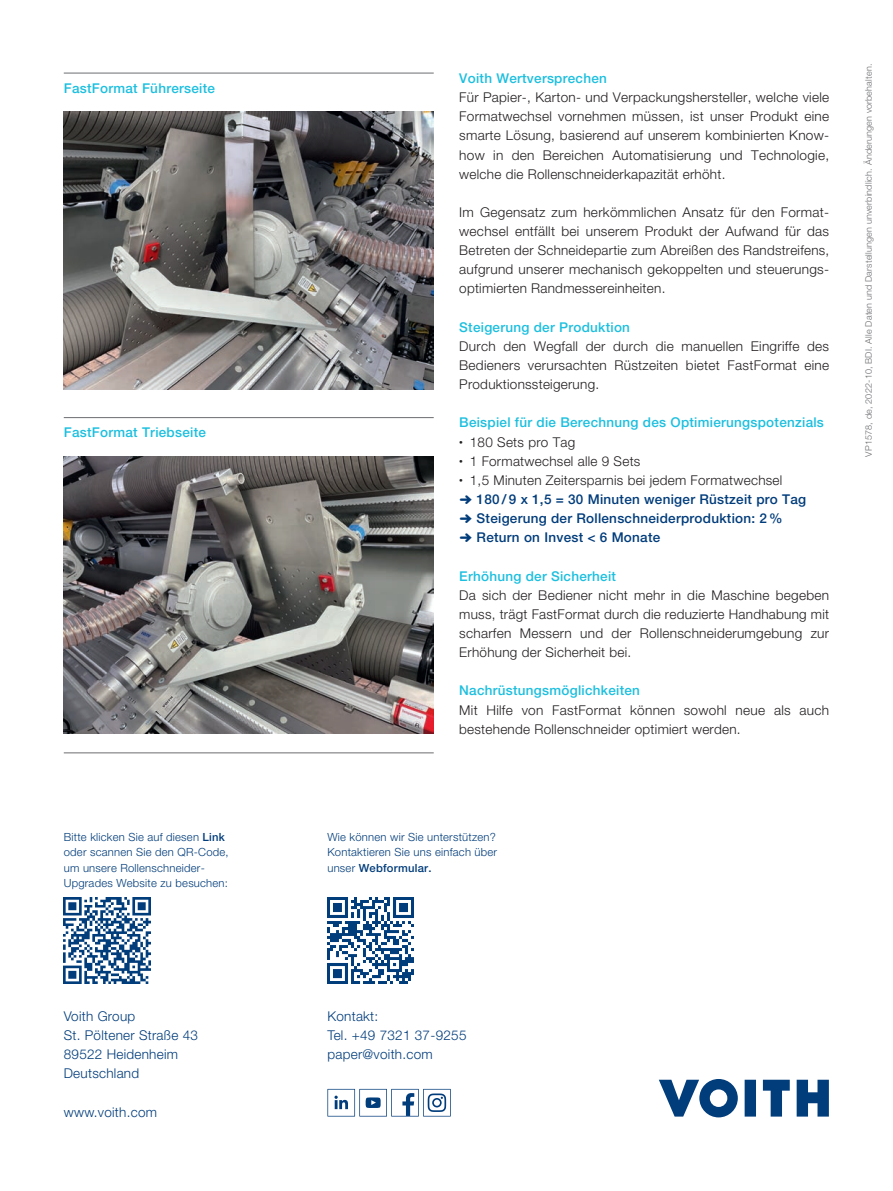
<style>
.page{position:relative;width:893px;height:1191px;background:#fff}
.page>*{position:absolute;margin:0;border:0;box-sizing:border-box;transform-origin:0 0}
.t1{font:300 13.5px/19.2px "Helvetica Neue LT Pro";letter-spacing:.02em;color:#231f20;text-align:justify}
.t2{font:500 13.5px "Helvetica Neue LT Pro";letter-spacing:.02em;color:#1cbfdf}
.t3{font:500 13.5px/19.2px "Helvetica Neue LT Pro";letter-spacing:.02em;color:#013c7b}
.t4{font:300 13.5px/19.2px "Helvetica Neue LT Pro";letter-spacing:.02em;color:#013c7b}
.t5{font:300 11.25px/15.3px "Helvetica Neue LT Pro";letter-spacing:.02em;color:#013c7b}
.t6{font:300 9px "Helvetica Neue LT Pro";letter-spacing:.02em;color:#6c6d70}
.s1{font-size:7.5px}
.s2{font-weight:300;font-size:7.5px;color:#231f20}
.s3{font-weight:300;color:#231f20}
.s4{font-family:"Voith Global";font-weight:300}
.s5{font-weight:500}
</style>
<div class="page">
<svg style="left:327px;top:1089px;width:124px;height:27px"></svg>
<img style="left:64px;top:897px;width:86px;height:86px">
<img style="left:327px;top:897px;width:86px;height:86px">
<hr style="left:64px;top:417px;width:370px;height:1px;background:#6c6d70">
<hr style="left:64px;top:73px;width:370px;height:1px;background:#6c6d70">
<img style="left:64px;top:112px;width:370px;height:277px">
<img style="left:64px;top:456px;width:370px;height:277px">
<hr style="left:64px;top:752px;width:370px;height:1px;background:#6c6d70">
<svg style="left:659px;top:1079px;width:79px;height:38px"></svg>
<svg style="left:745px;top:1079px;width:11px;height:37px"></svg>
<svg style="left:763px;top:1079px;width:27px;height:37px"></svg>
<svg style="left:797px;top:1079px;width:32px;height:37px"></svg>
<p class="t2" style="left:64px;top:80px;width:153px">FastFormat Führerseite</p>
<p class="t2" style="left:64px;top:424px;width:144px">FastFormat Triebseite</p>
<p class="t2" style="left:459px;top:70px;width:149px">Voith Wertversprechen</p>
<p class="t1" style="left:459px;top:87px;width:371px">Für Papier-, Karton- und Verpackungshersteller, welche viele Formatwechsel vornehmen müssen, ist unser Produkt eine smarte Lösung, basierend auf unserem kombinierten Know&shy;how in den Bereichen Automatisierung und Technologie, welche die Rollenschneiderkapazität erhöht.</p>
<p class="t1" style="left:459px;top:202px;width:371px">Im Gegensatz zum herkömmlichen Ansatz für den Format&shy;wechsel entfällt bei unserem Produkt der Aufwand für das Betreten der Schneidepartie zum Abreißen des Randstreifens, aufgrund unserer mechanisch gekoppelten und steuerungs&shy;optimierten Randmessereinheiten.</p>
<p class="t2" style="left:459px;top:319px;width:172px">Steigerung der Produktion</p>
<p class="t1" style="left:459px;top:336px;width:371px">Durch den Wegfall der durch die manuellen Eingriffe des Bedieners verursachten Rüstzeiten bietet FastFormat eine Produktionssteigerung.</p>
<p class="t2" style="left:459px;top:414px;width:366px">Beispiel für die Berechnung des Optimierungspotenzials</p>
<p class="t1" style="left:459px;top:432px;width:117px"><span class="s1">•</span> 180 Sets pro Tag</p>
<p class="t1" style="left:459px;top:451px;width:183px"><span class="s1">•</span> 1 Formatwechsel alle 9 Sets</p>
<p class="t3" style="left:459px;top:470px;width:348px"><span class="s2">•</span> <span class="s3">1,5 Minuten Zeitersparnis bei jedem Formatwechsel<br></span><span class="s4">➜</span> 180 / 9 x 1,5 = 30 Minuten weniger Rüstzeit pro Tag <span class="s4">➜</span> Steigerung der Rollenschneiderproduktion: 2%<br><span class="s4">➜</span> Return on Invest &lt; 6 Monate</p>
<p class="t2" style="left:459px;top:568px;width:158px">Erhöhung der Sicherheit</p>
<p class="t1" style="left:459px;top:585px;width:371px">Da sich der Bediener nicht mehr in die Maschine begeben muss, trägt FastFormat durch die reduzierte Handhabung mit scharfen Messern und der Rollenschneiderumgebung zur Erhöhung der Sicherheit bei.</p>
<p class="t2" style="left:459px;top:682px;width:182px">Nachrüstungsmöglichkeiten</p>
<p class="t1" style="left:459px;top:700px;width:371px">Mit Hilfe von FastFormat können sowohl neue als auch bestehende Rollenschneider optimiert werden.</p>
<p class="t6" style="left:863px;top:457px;width:394px;rotate:-90deg">VP1578, de, 2022-10, BDI. Alle Daten und Darstellungen unverbindlich. Änderungen vorbehalten.</p>
<p class="t5" style="left:64px;top:829px;width:166px">Bitte klicken Sie auf diesen <span class="s5">Link </span>oder scannen Sie den QR-Code, um unsere Rollenschneider-<br>Upgrades Website zu besuchen:</p>
<p class="t5" style="left:327px;top:829px;width:171px;text-align:justify">Wie können wir Sie unterstützen?<br>Kontaktieren Sie uns einfach über unser <span class="s5">Webformular.</span></p>
<p class="t4" style="left:64px;top:1006px;width:136px">Voith Group<br>St. Pöltener Straße 43<br>89522 Heidenheim<br>Deutschland</p>
<p class="t4" style="left:64px;top:1101px;width:95px">www.voith.com</p>
<p class="t4" style="left:327px;top:1006px;width:141px">Kontakt:<br>Tel. +49 7321 37-9255 paper@voith.com</p>
</div>
